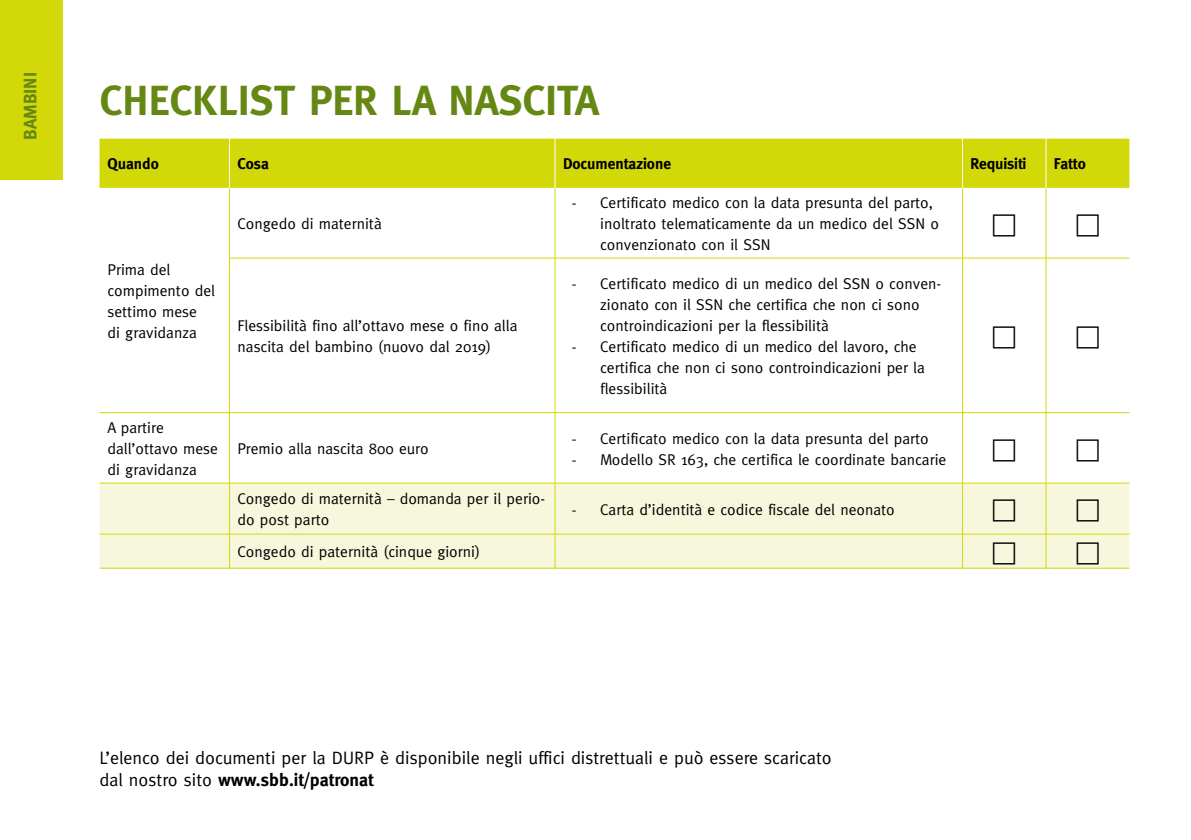
<style>
.page{position:relative;width:1191px;height:840px;background:#fff}
.page>*{position:absolute;margin:0;border:0;box-sizing:border-box;transform-origin:0 0}
.t1{font:700 42px "Meta";color:#658713}
.t2{font:18px/21.6px "Meta";color:#000}
.t3{font:700 18px "Meta";color:#658713}
.t4{font:15.6px/21px "Meta";color:#000}
.t5{font:700 15.6px "Meta";color:#000}
.s1{font-family:"Calibri"}
.s2{font-weight:700}
</style>
<div class="page">
<div style="left:0;top:0;width:62px;height:179px;background:#d3d808"></div>
<div style="left:99px;top:139px;width:1030px;height:49px;background:#d3d808"></div>
<div style="left:99px;top:483px;width:1030px;height:84px;background:#f6f7dc"></div>
<hr style="left:99px;top:412px;width:130px;height:1px;background:#d3d808">
<hr style="left:99px;top:482px;width:130px;height:1px;background:#d3d808">
<hr style="left:99px;top:533px;width:130px;height:1px;background:#d3d808">
<hr style="left:99px;top:567px;width:130px;height:1px;background:#d3d808">
<hr style="left:229px;top:188px;width:1px;height:70px;background:#d3d808">
<hr style="left:555px;top:188px;width:1px;height:70px;background:#d3d808">
<hr style="left:962px;top:188px;width:1px;height:70px;background:#d3d808">
<hr style="left:1045px;top:188px;width:1px;height:70px;background:#d3d808">
<hr style="left:229px;top:412px;width:326px;height:1px;background:#d3d808">
<hr style="left:555px;top:412px;width:407px;height:1px;background:#d3d808">
<hr style="left:962px;top:412px;width:84px;height:1px;background:#d3d808">
<hr style="left:1046px;top:412px;width:83px;height:1px;background:#d3d808">
<hr style="left:229px;top:482px;width:326px;height:1px;background:#d3d808">
<hr style="left:555px;top:482px;width:407px;height:1px;background:#d3d808">
<hr style="left:962px;top:482px;width:84px;height:1px;background:#d3d808">
<hr style="left:1046px;top:482px;width:83px;height:1px;background:#d3d808">
<hr style="left:229px;top:533px;width:326px;height:1px;background:#d3d808">
<hr style="left:555px;top:533px;width:407px;height:1px;background:#d3d808">
<hr style="left:962px;top:533px;width:84px;height:1px;background:#d3d808">
<hr style="left:1046px;top:533px;width:83px;height:1px;background:#d3d808">
<hr style="left:229px;top:567px;width:326px;height:1px;background:#d3d808">
<hr style="left:555px;top:567px;width:407px;height:1px;background:#d3d808">
<hr style="left:962px;top:567px;width:84px;height:1px;background:#d3d808">
<hr style="left:1046px;top:567px;width:83px;height:1px;background:#d3d808">
<hr style="left:229px;top:257px;width:326px;height:1px;background:#d3d808">
<hr style="left:229px;top:258px;width:1px;height:154px;background:#d3d808">
<hr style="left:555px;top:257px;width:407px;height:1px;background:#d3d808">
<hr style="left:555px;top:258px;width:1px;height:154px;background:#d3d808">
<hr style="left:962px;top:257px;width:84px;height:1px;background:#d3d808">
<hr style="left:962px;top:258px;width:1px;height:154px;background:#d3d808">
<hr style="left:1046px;top:257px;width:83px;height:1px;background:#d3d808">
<hr style="left:1045px;top:258px;width:1px;height:154px;background:#d3d808">
<hr style="left:229px;top:412px;width:1px;height:70px;background:#d3d808">
<hr style="left:555px;top:412px;width:1px;height:70px;background:#d3d808">
<hr style="left:962px;top:412px;width:1px;height:70px;background:#d3d808">
<hr style="left:1045px;top:412px;width:1px;height:70px;background:#d3d808">
<hr style="left:229px;top:483px;width:1px;height:50px;background:#d3d808">
<hr style="left:555px;top:483px;width:1px;height:50px;background:#d3d808">
<hr style="left:962px;top:483px;width:1px;height:50px;background:#d3d808">
<hr style="left:1045px;top:483px;width:1px;height:50px;background:#d3d808">
<hr style="left:229px;top:534px;width:1px;height:33px;background:#d3d808">
<hr style="left:555px;top:534px;width:1px;height:33px;background:#d3d808">
<hr style="left:962px;top:534px;width:1px;height:33px;background:#d3d808">
<hr style="left:1045px;top:534px;width:1px;height:33px;background:#d3d808">
<hr style="left:229px;top:139px;width:1px;height:49px;background:#fff">
<hr style="left:555px;top:139px;width:1px;height:49px;background:#fff">
<hr style="left:962px;top:139px;width:1px;height:49px;background:#fff">
<hr style="left:1045px;top:139px;width:1px;height:49px;background:#fff">
<svg style="left:993px;top:499px;width:22px;height:22px"></svg>
<svg style="left:1076px;top:499px;width:22px;height:22px"></svg>
<svg style="left:993px;top:541px;width:22px;height:23px"></svg>
<svg style="left:1076px;top:541px;width:22px;height:23px"></svg>
<p class="t3" style="left:20px;top:140px;width:69px;rotate:-90deg">BAMBINI</p>
<h1 class="t1" style="left:100px;top:76px;width:500px">CHECKLIST PER LA NASCITA</h1>
<p class="t5" style="left:107px;top:155px;width:53px">Quando</p>
<p class="t5" style="left:237px;top:155px;width:33px">Cosa</p>
<p class="t5" style="left:563px;top:155px;width:110px">Documentazione</p>
<p class="t5" style="left:970px;top:155px;width:57px">Requisiti</p>
<p class="t5" style="left:1054px;top:155px;width:33px">Fatto</p>
<p class="t4" style="left:107px;top:258px;width:109px">Prima del compimento del settimo mese<br>di gravidanza</p>
<p class="t4" style="left:107px;top:416px;width:112px">A partire dall’ottavo mese di gravidanza</p>
<p class="t4" style="left:237px;top:213px;width:146px">Congedo di maternità</p>
<p class="t4" style="left:237px;top:315px;width:281px">Flessibilità fino all’ottavo mese o fino alla nascita del bambino (nuovo dal 2019)</p>
<p class="t4" style="left:237px;top:437px;width:193px">Premio alla nascita 800 euro</p>
<p class="t4" style="left:600px;top:192px;width:340px;text-indent:-28px"><span class="s1">-</span> Certificato medico con la data presunta del parto, inoltrato telematicamente da un medico del SSN o convenzionato con il SSN</p>
<p class="t4" style="left:600px;top:273px;width:342px;text-indent:-28px"><span class="s1">-</span> Certificato medico di un medico del SSN o conven&shy;zionato con il SSN che certifica che non ci sono controindicazioni per la flessibilità</p>
<p class="t4" style="left:600px;top:336px;width:326px;text-indent:-28px"><span class="s1">-</span> Certificato medico di un medico del lavoro, che certifica che non ci sono controindicazioni per la flessibilità</p>
<p class="t4" style="left:572px;top:427px;width:358px"><span class="s1">-</span> Certificato medico con la data presunta del parto</p>
<p class="t4" style="left:572px;top:448px;width:376px"><span class="s1">-</span> Modello SR 163, che certifica le coordinate bancarie</p>
<p class="t4" style="left:237px;top:488px;width:309px">Congedo di maternità – domanda per il perio&shy;do post parto</p>
<p class="t4" style="left:572px;top:498px;width:324px"><span class="s1">-</span> Carta d’identità e codice fiscale del neonato</p>
<p class="t4" style="left:237px;top:541px;width:244px">Congedo di paternità (cinque giorni)</p>
<p class="t2" style="left:99px;top:746px;width:733px">L’elenco dei documenti per la DURP è disponibile negli uffici distrettuali e può essere scaricato dal nostro sito <span class="s2">www.sbb.it/patronat</span></p>
</div>
